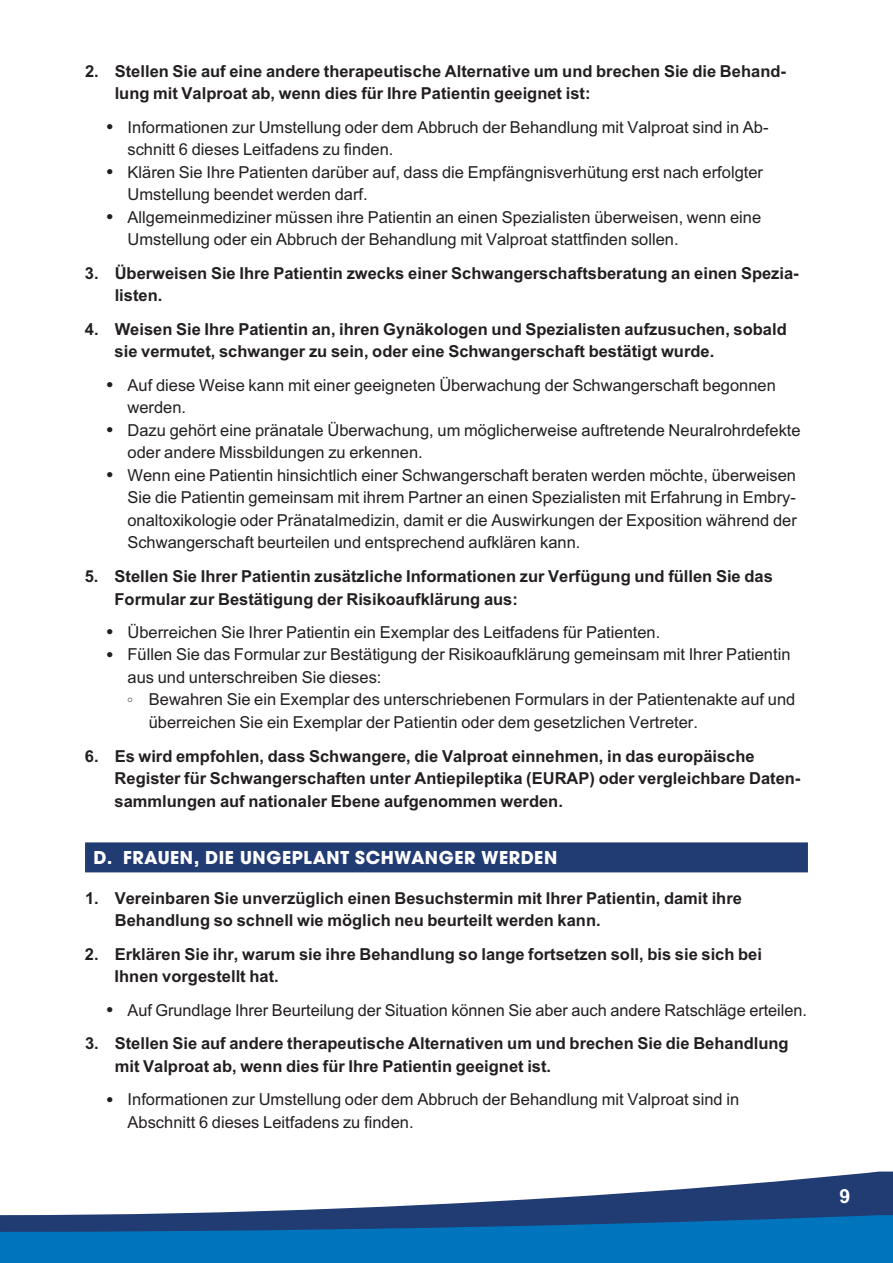
<style>
.page{position:relative;width:893px;height:1263px;background:#fff}
.page>*{position:absolute;margin:0;border:0;box-sizing:border-box;transform-origin:0 0}
.t1{font:700 19.5px "Avant Garde Gothic Itc T";letter-spacing:.03em;color:#fff}
.t2{font:700 19.5px "Arial";color:#fff}
.t3{font:16.5px/22.5px "Arial";color:#231f20}
.t4{font:700 16.5px/22.5px "Arial";color:#231f20}
.s1{font-size:21px}
</style>
<div class="page">
<div style="left:1px;top:1232px;width:892px;height:31px;background:#0074bc"></div>
<svg style="left:1px;top:1171px;width:892px;height:61px"></svg>
<svg style="left:0;top:1215px;width:1px;height:48px"></svg>
<div style="left:85px;top:842px;width:723px;height:30px;background:#213b73"></div>
<p class="t4" style="left:115px;top:60px;width:673px;text-indent:-30px">2. Stellen Sie auf eine andere therapeutische Alternative um und brechen Sie die Behand&shy;lung mit Valproat ab, wenn dies für Ihre Patientin geeignet ist:</p>
<p class="t3" style="left:127px;top:116px;width:643px;text-indent:-21px"><span class="s1">•</span> Informationen zur Umstellung oder dem Abbruch der Behandlung mit Valproat sind in Ab&shy;schnitt 6 dieses Leitfadens zu finden.</p>
<p class="t3" style="left:127px;top:161px;width:637px;text-indent:-21px"><span class="s1">•</span> Klären Sie Ihre Patienten darüber auf, dass die Empfängnisverhütung erst nach erfolgter<br>Umstellung beendet werden darf.</p>
<p class="t3" style="left:128px;top:206px;width:635px;text-indent:-21px"><span class="s1">•</span> Allgemeinmediziner müssen ihre Patientin an einen Spezialisten überweisen, wenn eine<br>Umstellung oder ein Abbruch der Behandlung mit Valproat stattfinden sollen.</p>
<p class="t4" style="left:115px;top:262px;width:686px;text-indent:-30px">3. Überweisen Sie Ihre Patientin zwecks einer Schwangerschaftsberatung an einen Spezia&shy;listen.</p>
<p class="t4" style="left:115px;top:318px;width:674px;text-indent:-30px">4. Weisen Sie Ihre Patientin an, ihren Gynäkologen und Spezialisten aufzusuchen, sobald sie vermutet, schwanger zu sein, oder eine Schwangerschaft bestätigt wurde.</p>
<p class="t3" style="left:127px;top:374px;width:650px;text-indent:-21px"><span class="s1">•</span> Auf diese Weise kann mit einer geeigneten Überwachung der Schwangerschaft begonnen werden.</p>
<p class="t3" style="left:128px;top:419px;width:675px;text-indent:-21px"><span class="s1">•</span> Dazu gehört eine pränatale Überwachung, um möglicherweise auftretende Neuralrohrdefekte oder andere Missbildungen zu erkennen.</p>
<p class="t3" style="left:127px;top:464px;width:671px;text-align:justify;text-indent:-21px"><span class="s1">•</span> Wenn eine Patientin hinsichtlich einer Schwangerschaft beraten werden möchte, überweisen Sie die Patientin gemeinsam mit ihrem Partner an einen Spezialisten mit Erfahrung in Embry&shy;onaltoxikologie oder Pränatalmedizin, damit er die Auswirkungen der Exposition während der Schwangerschaft beurteilen und entsprechend aufklären kann.</p>
<p class="t4" style="left:115px;top:565px;width:660px;text-indent:-30px">5. Stellen Sie Ihrer Patientin zusätzliche Informationen zur Verfügung und füllen Sie das<br>Formular zur Bestätigung der Risikoaufklärung aus:</p>
<p class="t3" style="left:106px;top:621px;width:556px"><span class="s1">•</span> Überreichen Sie Ihrer Patientin ein Exemplar des Leitfadens für Patienten.</p>
<p class="t3" style="left:127px;top:643px;width:664px;text-indent:-21px"><span class="s1">•</span> Füllen Sie das Formular zur Bestätigung der Risikoaufklärung gemeinsam mit Ihrer Patientin aus und unterschreiben Sie dieses:</p>
<p class="t3" style="left:149px;top:688px;width:648px">Bewahren Sie ein Exemplar des unterschriebenen Formulars in der Patientenakte auf und überreichen Sie ein Exemplar der Patientin oder dem gesetzlichen Vertreter.</p>
<p class="t4" style="left:115px;top:745px;width:687px;text-indent:-30px">6. Es wird empfohlen, dass Schwangere, die Valproat einnehmen, in das europäische<br>Register für Schwangerschaften unter Antiepileptika (EURAP) oder vergleichbare Daten&shy;sammlungen auf nationaler Ebene aufgenommen werden.</p>
<p class="t1" style="left:94px;top:846px;width:465px">D. FRAUEN, DIE UNGEPLANT SCHWANGER WERDEN</p>
<p class="t4" style="left:115px;top:887px;width:629px;text-indent:-30px">1. Vereinbaren Sie unverzüglich einen Besuchstermin mit Ihrer Patientin, damit ihre<br>Behandlung so schnell wie möglich neu beurteilt werden kann.</p>
<p class="t4" style="left:115px;top:943px;width:649px;text-indent:-30px">2. Erklären Sie ihr, warum sie ihre Behandlung so lange fortsetzen soll, bis sie sich bei<br>Ihnen vorgestellt hat.</p>
<p class="t3" style="left:106px;top:998px;width:702px"><span class="s1">•</span> Auf Grundlage Ihrer Beurteilung der Situation können Sie aber auch andere Ratschläge erteilen.</p>
<p class="t4" style="left:115px;top:1032px;width:675px;text-indent:-30px">3. Stellen Sie auf andere therapeutische Alternativen um und brechen Sie die Behandlung mit Valproat ab, wenn dies für Ihre Patientin geeignet ist.</p>
<p class="t3" style="left:127px;top:1088px;width:613px;text-indent:-21px"><span class="s1">•</span> Informationen zur Umstellung oder dem Abbruch der Behandlung mit Valproat sind in<br>Abschnitt 6 dieses Leitfadens zu finden.</p>
<p class="t2" style="left:840px;top:1185px;width:12px">9</p>
</div>
